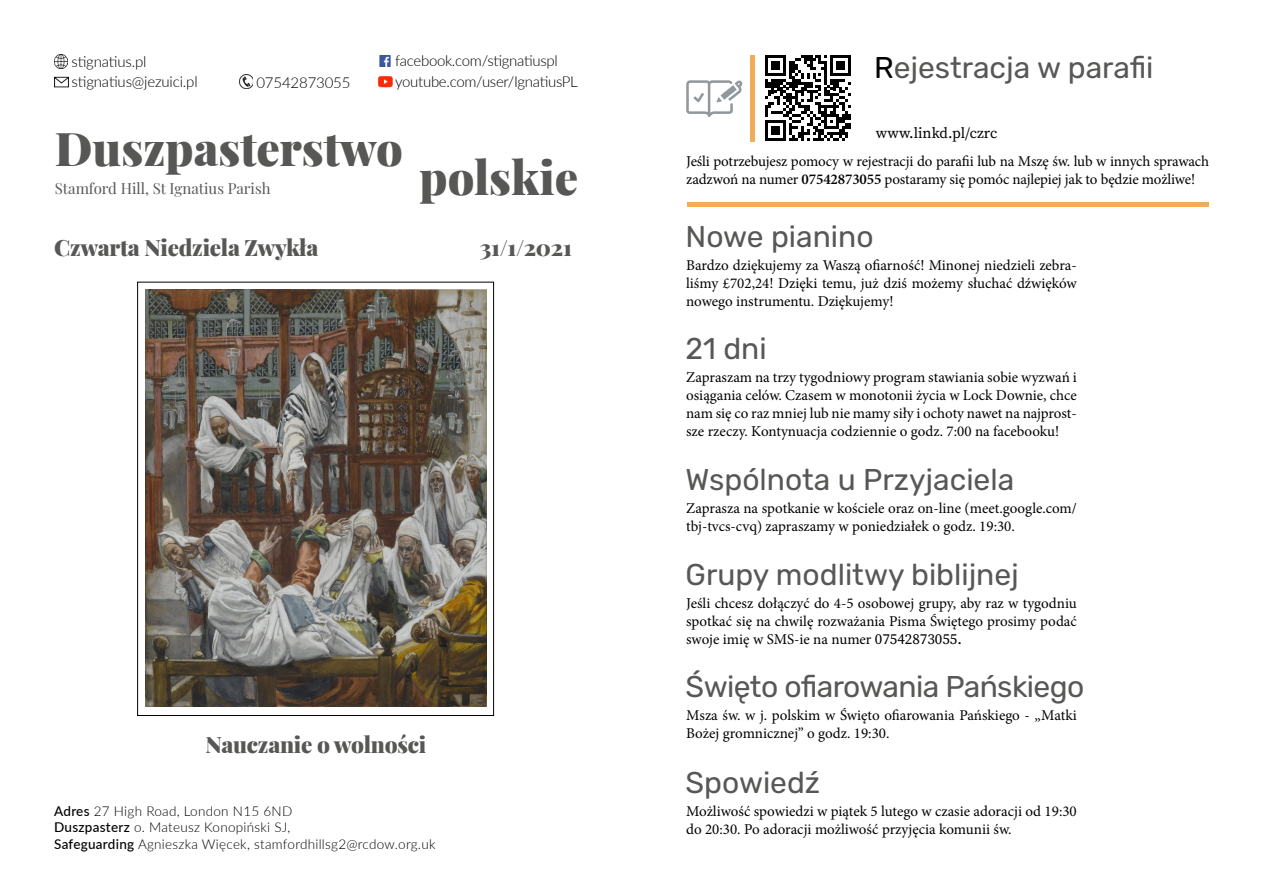
<style>
.page{position:relative;width:1263px;height:893px;background:#fff}
.page>*{position:absolute;margin:0;border:0;box-sizing:border-box;transform-origin:0 0}
.t1{font:900 46.5px "Playfair Display";color:#575756}
.t2{font:30px "Rubik";color:#575756}
.t3{font:30px "Rubik";letter-spacing:-.02em;color:#575756}
.t4{font:900 22.5px "Playfair Display";letter-spacing:-.01em;color:#575756}
.akapit{font:15px/18px "Minion Pro";letter-spacing:-.005em;color:#000}
.t5{font:300 15px "Lato";letter-spacing:-.02em;color:#000}
.t6{font:15px "Playfair Display";color:#575756}
.akapit-2{font:15px "Source Serif Pro";color:#000}
.t7{font:300 13.5px "Lato";letter-spacing:.02em;color:#000}
.s1{color:#000}
.s2{font-weight:600}
.s3{font-weight:500}
.s4{font-family:"Source Serif Pro"}
</style>
<div class="page">
<img style="left:55px;top:76px;width:13px;height:12px">
<img style="left:379px;top:55px;width:12px;height:11px">
<img style="left:240px;top:75px;width:13px;height:14px">
<img style="left:54px;top:55px;width:14px;height:13px">
<img style="left:378px;top:76px;width:15px;height:12px">
<div style="left:688px;top:202px;width:521px;height:5px;background:#f2ab56"></div>
<div style="left:750px;top:56px;width:5px;height:86px;background:#f2ab56"></div>
<svg style="left:686px;top:80px;width:57px;height:37px"></svg>
<svg style="left:765px;top:55px;width:86px;height:86px"></svg>
<div style="left:137px;top:282px;width:357px;height:434px;border:1px solid #000"></div>
<img style="left:145px;top:289px;width:342px;height:417px">
<p class="t5" style="left:71px;top:51px;width:77px">stignatius.pl</p>
<p class="t5" style="left:72px;top:71px;width:128px">stignatius@jezuici.pl</p>
<p class="t5" style="left:256px;top:72px;width:96px">07542873055</p>
<p class="t5" style="left:395px;top:50px;width:164px">facebook.com/stignatiuspl</p>
<p class="t5" style="left:395px;top:71px;width:184px">youtube.com/user/IgnatiusPL</p>
<p class="t2" style="left:874px;top:50px;width:281px"><span class="s1">R</span>ejestracja w parafii</p>
<p class="t1" style="left:55px;top:111px;width:350px">Duszpasterstwo</p>
<p class="t6" style="left:55px;top:177px;width:217px">Stamford Hill, St Ignatius Parish</p>
<p class="akapit-2" style="left:876px;top:123px;width:123px">www.linkd.pl/czrc</p>
<p class="t1" style="left:419px;top:141px;width:161px">polskie</p>
<p class="akapit" style="left:686px;top:152px;width:524px">Jeśli potrzebujesz pomocy w rejestracji do parafii lub na Mszę św. lub w innych sprawach zadzwoń na numer <span class="s2">07542873055</span> postaramy się pomóc najlepiej jak to będzie możliwe!</p>
<p class="t4" style="left:54px;top:229px;width:266px">Czwarta Niedziela Zwykła</p>
<p class="t4" style="left:480px;top:229px;width:94px">31/1/2021</p>
<p class="t4" style="left:206px;top:727px;width:222px">Nauczanie o wolności</p>
<p class="t7" style="left:54px;top:802px;width:240px"><span class="s3">Adres</span> 27 High Road, London N15 6ND</p>
<p class="t7" style="left:54px;top:818px;width:238px"><span class="s3">Duszpasterz</span> o. Mateusz Konopiński SJ,</p>
<p class="t7" style="left:54px;top:834px;width:383px"><span class="s3">Safeguarding</span> Agnieszka Więcek, stamfordhillsg2@rcdow.org.uk</p>
<p class="t2" style="left:686px;top:220px;width:189px">Nowe pianino</p>
<p class="akapit" style="left:686px;top:256px;width:392px;text-align:justify">Bardzo dziękujemy za Waszą ofiarność! Minonej niedzieli zebra&shy;liśmy £702,24! Dzięki temu, już dziś możemy słuchać dźwięków nowego instrumentu. Dziękujemy!</p>
<p class="t2" style="left:686px;top:332px;width:83px">21 dni</p>
<p class="akapit" style="left:686px;top:368px;width:392px;text-align:justify">Zapraszam na trzy tygodniowy program stawiania sobie wyzwań i osiągania celów. Czasem w monotonii życia w Lock Downie, chce nam się co raz mniej lub nie mamy siły i ochoty nawet na najprost&shy;sze rzeczy. Kontynuacja codziennie o godz. 7:00 na facebooku!</p>
<p class="t2" style="left:686px;top:462px;width:330px">Wspólnota u Przyjaciela</p>
<p class="akapit" style="left:686px;top:499px;width:392px">Zaprasza na spotkanie w kościele oraz on-line (meet.google.com/ tbj-tvcs-cvq) zapraszamy w poniedziałek o godz. 19:30.</p>
<p class="t2" style="left:686px;top:557px;width:335px">Grupy modlitwy biblijnej</p>
<p class="akapit" style="left:686px;top:594px;width:392px;text-align:justify">Jeśli chcesz dołączyć do 4-5 osobowej grupy, aby raz w tygodniu spotkać się na chwilę rozważania Pisma Świętego prosimy podać swoje imię w SMS-ie na numer <span class="s4">07542873055.</span></p>
<p class="t3" style="left:686px;top:670px;width:400px">Święto ofiarowania Pańskiego</p>
<p class="akapit" style="left:686px;top:707px;width:392px">Msza św. w j. polskim w Święto ofiarowania Pańskiego - „Matki<br>Bożej gromnicznej” o godz. 19:30.</p>
<p class="t2" style="left:686px;top:765px;width:136px">Spowiedź</p>
<p class="akapit" style="left:686px;top:802px;width:392px">Możliwość spowiedzi w piątek 5 lutego w czasie adoracji od 19:30 do 20:30. Po adoracji możliwość przyjęcia komunii św.</p>
</div>
